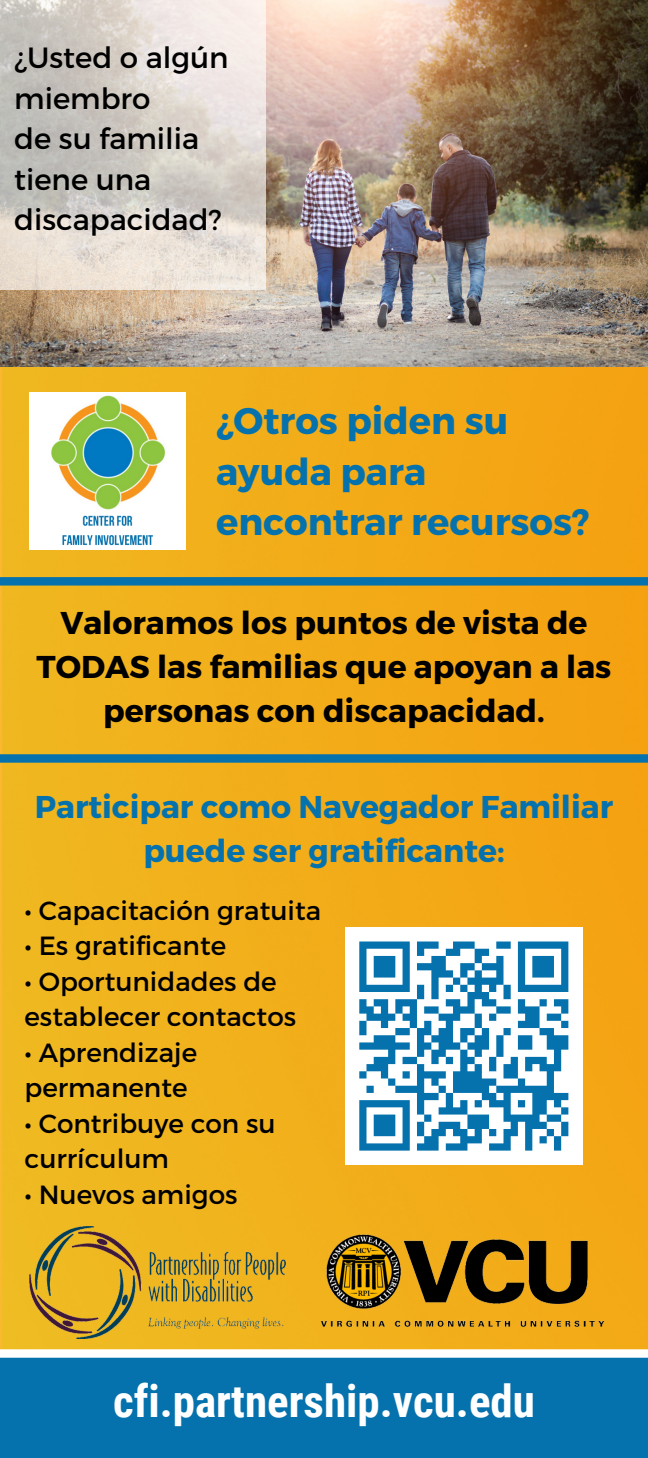
<style>
.page{position:relative;width:648px;height:1458px;background:#fff}
.page>*{position:absolute;margin:0;border:0;box-sizing:border-box;transform-origin:0 0}
.t1{font:700 45px "Roboto Condensed";color:#fff}
.t2{font:700 37.12px/50.6px "Montserrat";color:#0672ad}
.t3{font:700 31.5px/43.9px "Montserrat";color:#000;text-align:center}
.t4{font:700 31.5px/43.9px "Montserrat";color:#0672ad;text-align:center}
.t5{font:29.25px/40.5px "Montserrat";color:#000}
.t6{font:26.32px/35.6px "Montserrat";color:#000}
</style>
<div class="page">
<img style="left:3px;top:367px;width:645px;height:982px">
<img style="left:0;top:0;width:648px;height:367px">
<img style="left:29px;top:393px;width:157px;height:157px">
<div style="left:0;top:577px;width:648px;height:9px;background:#0672ad"></div>
<div style="left:0;top:754px;width:648px;height:9px;background:#0672ad"></div>
<img style="left:29px;top:1227px;width:257px;height:111px">
<img style="left:311px;top:1221px;width:303px;height:113px">
<div style="left:0;top:1358px;width:648px;height:100px;background:#0672ad"></div>
<svg style="left:0;top:0;width:266px;height:289px;background:#d9d2cb"></svg>
<div style="left:345px;top:927px;width:238px;height:238px;background:#fff"></div>
<svg style="left:359px;top:941px;width:210px;height:210px"></svg>
<p class="t5" style="left:14px;top:36px;width:216px">¿Usted o algún miembro</p>
<p class="t5" style="left:14px;top:117px;width:187px">de su familia</p>
<p class="t5" style="left:14px;top:157px;width:209px">tiene una discapacidad?</p>
<p class="t2" style="left:216px;top:394px;width:294px">¿Otros piden su ayuda para</p>
<p class="t2" style="left:216px;top:495px;width:375px">encontrar recursos?</p>
<p class="t3" style="left:37px;top:600px;width:576px">Valoramos los puntos de vista de<br>TODAS las familias que apoyan a las personas con discapacidad.</p>
<p class="t4" style="left:35px;top:783px;width:580px">Participar como Navegador Familiar puede ser gratificante:</p>
<p class="t6" style="left:25px;top:891px;width:298px">• Capacitación gratuita</p>
<p class="t6" style="left:25px;top:927px;width:203px">• Es gratificante</p>
<p class="t6" style="left:25px;top:962px;width:273px">• Oportunidades de establecer contactos</p>
<p class="t6" style="left:25px;top:1033px;width:174px">• Aprendizaje permanente</p>
<p class="t6" style="left:25px;top:1104px;width:253px">• Contribuye con su currículum</p>
<p class="t6" style="left:25px;top:1175px;width:214px">• Nuevos amigos</p>
<p class="t1" style="left:113px;top:1376px;width:423px">cfi.partnership.vcu.edu</p>
</div>
